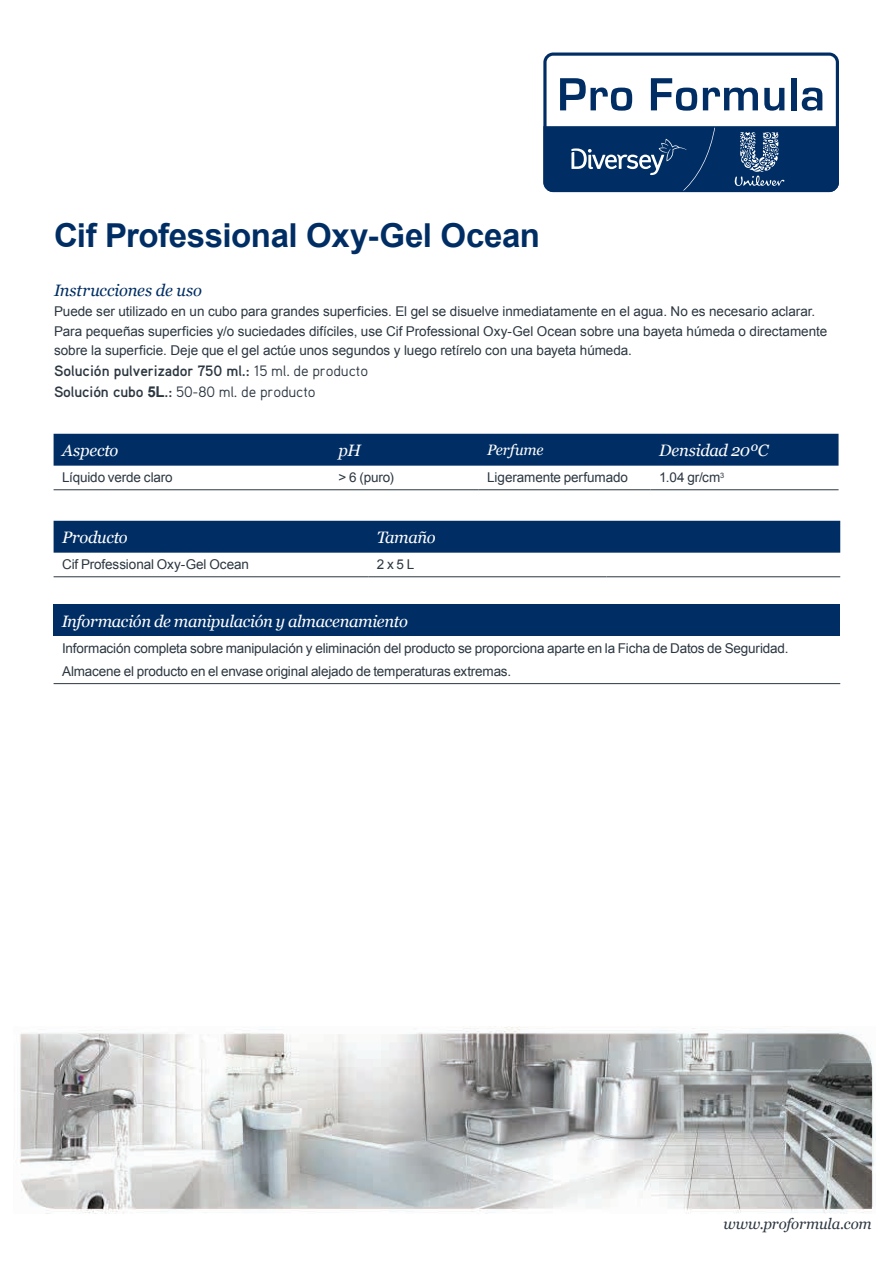
<style>
.page{position:relative;width:893px;height:1263px;background:#fff}
.page>*{position:absolute;margin:0;border:0;box-sizing:border-box;transform-origin:0 0}
.t1{font:700 33px "Arial";letter-spacing:-.015em;color:#002e64}
.t2{font:italic 16.5px "Georgia";letter-spacing:-.02em;color:#fff}
.t3{font:italic 16.5px "Georgia";letter-spacing:-.01em;color:#002e64}
.t4{font:700 15px/21.5px "Aaux Pro OT";letter-spacing:-.005em;color:#2c3741}
.t5{font:italic 15px "Georgia";letter-spacing:-.01em;color:#2c3741}
.t6{font:italic 15px "Georgia";letter-spacing:-.01em;color:#fff}
.t7{font:13.5px/19.4px "Arial";letter-spacing:-.005em;color:#2c3741}
.s1{font-weight:400}
.s2{font-family:"Arial"}
</style>
<div class="page">
<img style="left:20px;top:1027px;width:854px;height:186px">
<svg style="left:543px;top:53px;width:296px;height:139px"></svg>
<div style="left:54px;top:521px;width:786px;height:32px;background:#002e64"></div>
<hr style="left:54px;top:576px;width:314px;height:1px;background:#2c3741">
<hr style="left:368px;top:576px;width:238px;height:1px;background:#2c3741">
<hr style="left:606px;top:576px;width:234px;height:1px;background:#2c3741">
<div style="left:54px;top:434px;width:784px;height:32px;background:#002e64"></div>
<hr style="left:54px;top:489px;width:276px;height:1px;background:#2c3741">
<hr style="left:330px;top:489px;width:149px;height:1px;background:#2c3741">
<hr style="left:479px;top:489px;width:172px;height:1px;background:#2c3741">
<hr style="left:651px;top:489px;width:187px;height:1px;background:#2c3741">
<div style="left:54px;top:604px;width:786px;height:32px;background:#002e64"></div>
<hr style="left:54px;top:683px;width:786px;height:1px;background:#2c3741">
<h1 class="t1" style="left:54px;top:214px;width:488px">Cif Professional Oxy-Gel Ocean</h1>
<p class="t3" style="left:54px;top:278px;width:149px">Instrucciones de uso</p>
<p class="t7" style="left:54px;top:302px;width:775px">Puede ser utilizado en un cubo para grandes superficies. El gel se disuelve inmediatamente en el agua. No es necesario aclarar.<br>Para pequeñas superficies y/o suciedades difíciles, use Cif Professional Oxy-Gel Ocean sobre una bayeta húmeda o directamente sobre la superficie. Deje que el gel actúe unos segundos y luego retírelo con una bayeta húmeda.</p>
<p class="t4" style="left:54px;top:359px;width:316px">Solución pulverizador 750 ml.: <span class="s1">15 ml. de producto<br></span>Solución cubo <span class="s2">5L</span>.: <span class="s1">50-80 ml. de producto</span></p>
<p class="t2" style="left:62px;top:438px;width:58px">Aspecto</p>
<p class="t2" style="left:338px;top:438px;width:24px">pH</p>
<p class="t6" style="left:487px;top:439px;width:58px">Perfume</p>
<p class="t2" style="left:659px;top:438px;width:111px">Densidad 20ºC</p>
<p class="t7" style="left:62px;top:468px;width:112px">Líquido verde claro</p>
<p class="t7" style="left:338px;top:468px;width:57px">&gt; 6 (puro)</p>
<p class="t7" style="left:487px;top:468px;width:142px">Ligeramente perfumado</p>
<p class="t7" style="left:659px;top:468px;width:67px">1.04 gr/cm<sup>3</sup></p>
<p class="t2" style="left:62px;top:525px;width:67px">Producto</p>
<p class="t2" style="left:377px;top:525px;width:61px">Tamaño</p>
<p class="t7" style="left:62px;top:555px;width:188px">Cif Professional Oxy-Gel Ocean</p>
<p class="t7" style="left:377px;top:555px;width:39px">2 x 5 L</p>
<p class="t2" style="left:62px;top:610px;width:348px">Información de manipulación y almacenamiento</p>
<p class="t7" style="left:62px;top:637px;width:728px;line-height:23px">Información completa sobre manipulación y eliminación del producto se proporciona aparte en la Ficha de Datos de Seguridad.<br>Almacene el producto en el envase original alejado de temperaturas extremas.</p>
<p class="t5" style="left:723px;top:1213px;width:150px">www.proformula.com</p>
</div>
